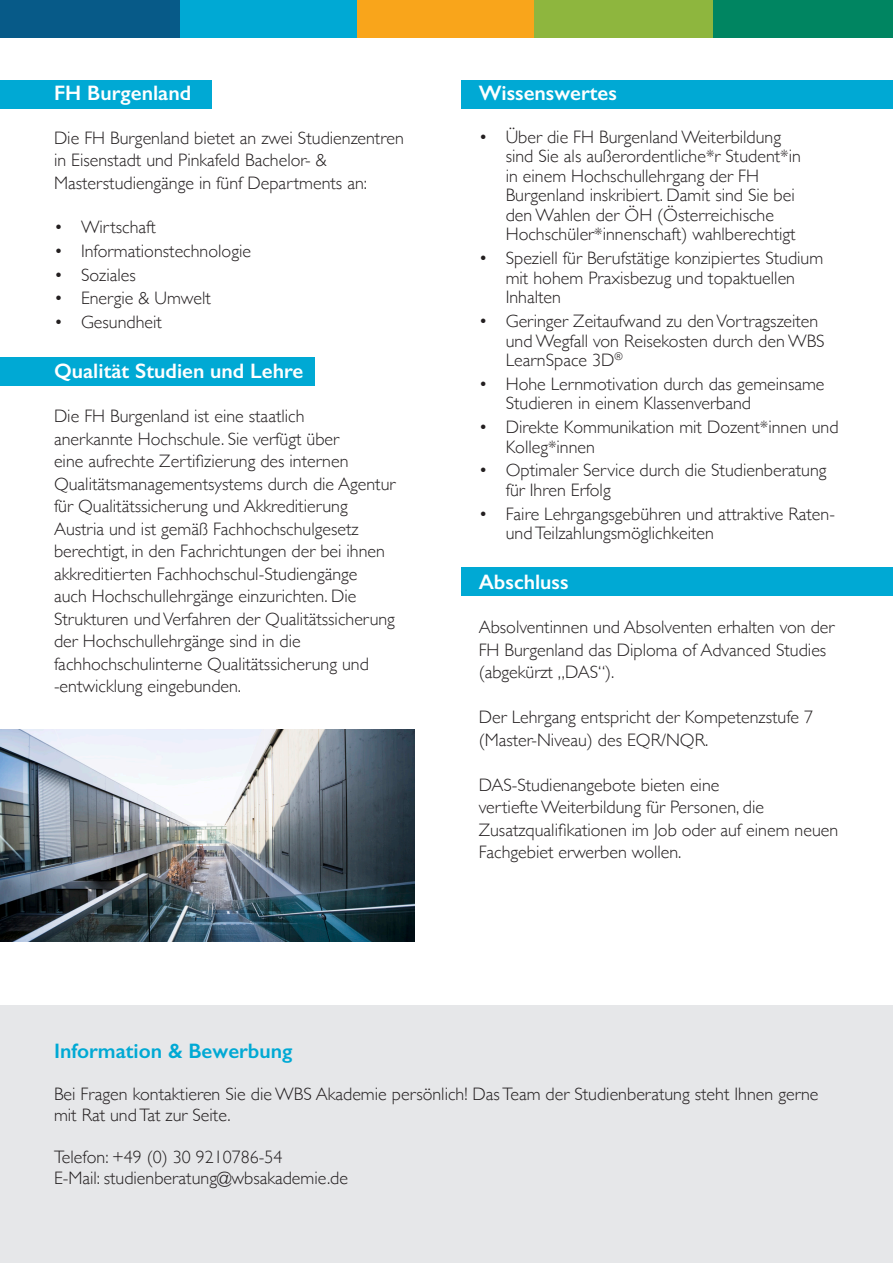
<style>
.page{position:relative;width:893px;height:1263px;background:#fff}
.page>*{position:absolute;margin:0;border:0;box-sizing:border-box;transform-origin:0 0}
.Überschrift{font:600 21px "Gill Sans";color:#fff}
.Online_Campus_-_Über{font:600 21px "Gill Sans";color:#00a9d4}
.Fließtext{font:300 18px/22.5px "Gill Sans";color:#231f20}
.Online_Campus_-_Flie{font:300 18px/21px "Gill Sans";color:#231f20}
</style>
<div class="page">
<div style="left:713px;top:0;width:180px;height:37px;background:#008561"></div>
<div style="left:357px;top:0;width:178px;height:37px;background:#f9a51b"></div>
<div style="left:535px;top:0;width:178px;height:37px;background:#8eb63e"></div>
<div style="left:179px;top:0;width:178px;height:37px;background:#00a9d4"></div>
<div style="left:0;top:0;width:179px;height:37px;background:#075a88"></div>
<div style="left:0;top:1006px;width:893px;height:257px;background:#e6e7e9"></div>
<img style="left:0;top:729px;width:414px;height:213px">
<div style="left:0;top:80px;width:212px;height:28px;background:#00a9d4"></div>
<div style="left:461px;top:80px;width:432px;height:28px;background:#00a9d4"></div>
<div style="left:461px;top:567px;width:432px;height:28px;background:#00a9d4"></div>
<div style="left:0;top:358px;width:315px;height:28px;background:#00a9d4"></div>
<p class="Überschrift" style="left:54px;top:80px;width:139px">FH Burgenland</p>
<p class="Fließtext" style="left:54px;top:126px;width:351px">Die FH Burgenland bietet an zwei Studienzentren in Eisenstadt und Pinkafeld Bachelor- &amp;<br>Masterstudiengänge in fünf Departments an:</p>
<p class="Fließtext" style="left:54px;top:215px;width:103px">• Wirtschaft</p>
<p class="Fließtext" style="left:54px;top:239px;width:199px">• Informationstechnologie</p>
<p class="Fließtext" style="left:54px;top:262px;width:83px">• Soziales</p>
<p class="Fließtext" style="left:54px;top:286px;width:158px">• Energie &amp; Umwelt</p>
<p class="Fließtext" style="left:54px;top:310px;width:110px">• Gesundheit</p>
<p class="Überschrift" style="left:54px;top:359px;width:251px">Qualität Studien und Lehre</p>
<p class="Fließtext" style="left:54px;top:404px;width:343px">Die FH Burgenland ist eine staatlich<br>anerkannte Hochschule. Sie verfügt über<br>eine aufrechte Zertifizierung des internen Qualitätsmanagementsystems durch die Agentur für Qualitätssicherung und Akkreditierung Austria und ist gemäß Fachhochschulgesetz berechtigt, in den Fachrichtungen der bei ihnen akkreditierten Fachhochschul-Studiengänge<br>auch Hochschullehrgänge einzurichten. Die Strukturen und Verfahren der Qualitätssicherung der Hochschullehrgänge sind in die fachhochschulinterne Qualitätssicherung und -entwicklung eingebunden.</p>
<p class="Überschrift" style="left:479px;top:80px;width:140px">Wissenswertes</p>
<p class="Fließtext" style="left:506px;top:126px;width:297px;line-height:19.5px;text-indent:-27px">• Über die FH Burgenland Weiterbildung sind Sie als außerordentliche*r Student*in in einem Hochschullehrgang der FH Burgenland inskribiert. Damit sind Sie bei den Wahlen der ÖH (Österreichische Hochschüler*innenschaft) wahlberechtigt</p>
<p class="Fließtext" style="left:506px;top:248px;width:319px;line-height:19.5px;text-indent:-27px">• Speziell für Berufstätige konzipiertes Studium mit hohem Praxisbezug und topaktuellen<br>Inhalten</p>
<p class="Fließtext" style="left:506px;top:310px;width:320px;line-height:19.5px;text-indent:-27px">• Geringer Zeitaufwand zu den Vortragszeiten und Wegfall von Reisekosten durch den WBS<br>LearnSpace 3D<sup>®</sup></p>
<p class="Fließtext" style="left:506px;top:373px;width:320px;line-height:19.5px;text-indent:-27px">• Hohe Lernmotivation durch das gemeinsame<br>Studieren in einem Klassenverband</p>
<p class="Fließtext" style="left:506px;top:416px;width:334px;line-height:19.5px;text-indent:-27px">• Direkte Kommunikation mit Dozent*innen und<br>Kolleg*innen</p>
<p class="Fließtext" style="left:506px;top:460px;width:322px;line-height:19.5px;text-indent:-27px">• Optimaler Service durch die Studienberatung für Ihren Erfolg</p>
<p class="Fließtext" style="left:506px;top:503px;width:331px;line-height:19.5px;text-indent:-27px">• Faire Lehrgangsgebühren und attraktive Raten&shy;und Teilzahlungsmöglichkeiten</p>
<p class="Überschrift" style="left:479px;top:570px;width:91px">Abschluss</p>
<p class="Fließtext" style="left:479px;top:615px;width:357px">Absolventinnen und Absolventen erhalten von der<br>FH Burgenland das Diploma of Advanced Studies (abgekürzt „DAS“).</p>
<p class="Fließtext" style="left:479px;top:705px;width:336px">Der Lehrgang entspricht der Kompetenzstufe 7 (Master-Niveau) des EQR/NQR.</p>
<p class="Fließtext" style="left:479px;top:773px;width:361px">DAS-Studienangebote bieten eine<br>vertiefte Weiterbildung für Personen, die Zusatzqualifikationen im Job oder auf einem neuen Fachgebiet erwerben wollen.</p>
<p class="Online_Campus_-_Über" style="left:54px;top:1038px;width:240px">Information &amp; Bewerbung</p>
<p class="Online_Campus_-_Flie" style="left:54px;top:1083px;width:766px">Bei Fragen kontaktieren Sie die WBS Akademie persönlich! Das Team der Studienberatung steht Ihnen gerne mit Rat und Tat zur Seite.</p>
<p class="Online_Campus_-_Flie" style="left:54px;top:1146px;width:230px">Telefon: +49 (0) 30 9210786-54</p>
<p class="Online_Campus_-_Flie" style="left:54px;top:1167px;width:295px">E-Mail: studienberatung@wbsakademie.de</p>
</div>
